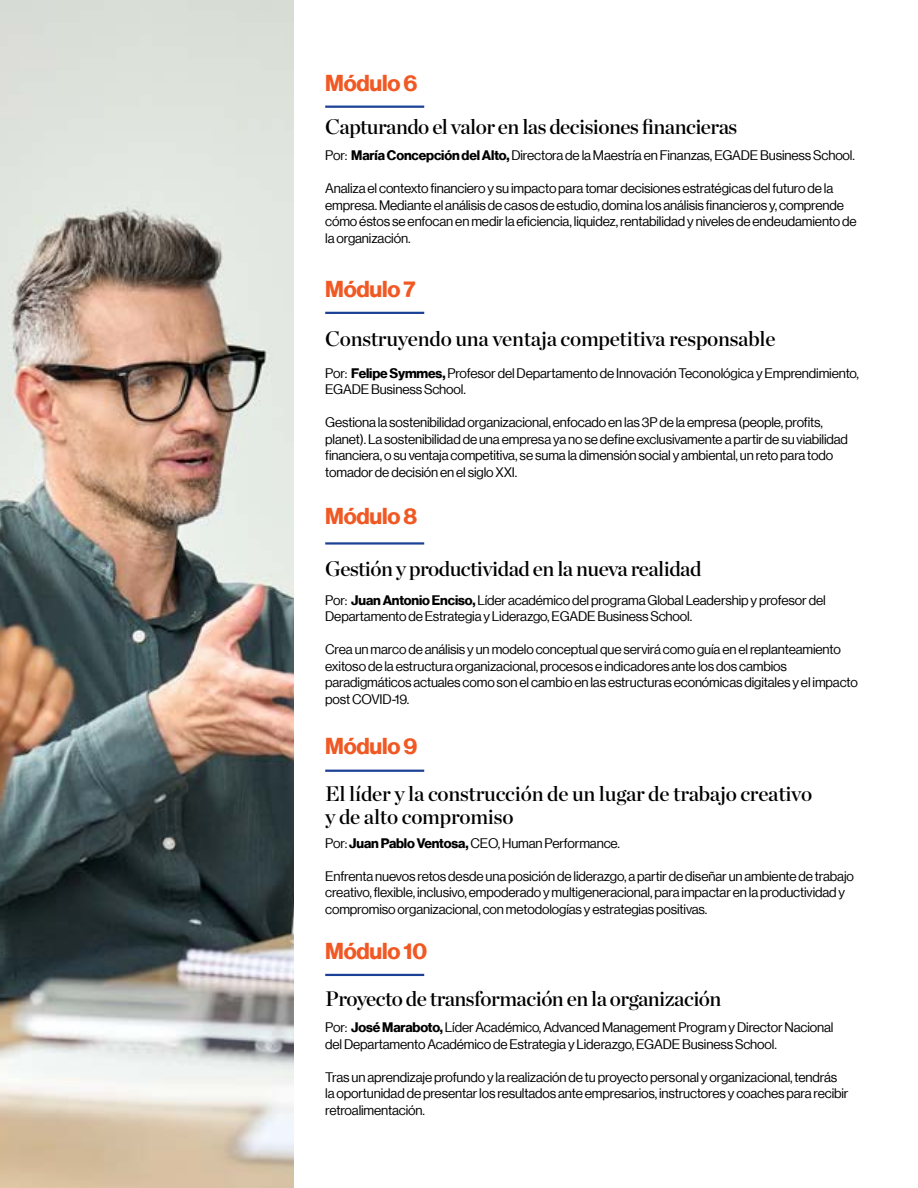
<style>
.page{position:relative;width:918px;height:1188px;background:#fff}
.page>*{position:absolute;margin:0;border:0;box-sizing:border-box;transform-origin:0 0}
.t1{font:22.5px "N Haas Grotesk DS Pro 75 Bd";letter-spacing:-.01em;color:#f05924}
.t2{font:21px/22.5px "Chronicle Display Semi";letter-spacing:-.025em;color:#000}
.t3{font:13.5px/16.5px "N Haas Grotesk DS Pro 55 Rg";letter-spacing:-.01em;color:#000}
.s1{font-family:"N Haas Grotesk DS Pro 75 Bd"}
</style>
<div class="page">
<hr style="left:325px;top:106px;width:99px;height:2px;background:#1b4196">
<hr style="left:325px;top:312px;width:99px;height:2px;background:#1b4196">
<hr style="left:325px;top:542px;width:99px;height:3px;background:#1b4196">
<hr style="left:325px;top:770px;width:99px;height:2px;background:#1b4196">
<hr style="left:325px;top:974px;width:99px;height:2px;background:#1b4196">
<img style="left:0;top:0;width:294px;height:1188px">
<h1 class="t1" style="left:325px;top:70px;width:94px">Módulo 6</h1>
<h2 class="t2" style="left:325px;top:114px;width:413px">Capturando el valor en las decisiones financieras</h2>
<p class="t3" style="left:325px;top:147px;width:531px">Por: <span class="s1">María Concepción del Alto,</span> Directora de la Maestría en Finanzas, EGADE Business School.</p>
<p class="t3" style="left:325px;top:180px;width:533px">Analiza el contexto financiero y su impacto para tomar decisiones estratégicas del futuro de la empresa. Mediante el análisis de casos de estudio, domina los análisis financieros y, comprende cómo éstos se enfocan en medir la eficiencia, liquidez, rentabilidad y niveles de endeudamiento de la organización.</p>
<h1 class="t1" style="left:325px;top:276px;width:92px">Módulo 7</h1>
<h2 class="t2" style="left:325px;top:326px;width:452px">Construyendo una ventaja competitiva responsable</h2>
<p class="t3" style="left:325px;top:365px;width:535px">Por: <span class="s1">Felipe Symmes,</span> Profesor del Departamento de Innovación Teconológica y Emprendimiento,<br>EGADE Business School.</p>
<p class="t3" style="left:325px;top:414px;width:524px">Gestiona la sostenibilidad organizacional, enfocado en las 3P de la empresa (people, profits, planet). La sostenibilidad de una empresa ya no se define exclusivamente a partir de su viabilidad financiera, o su ventaja competitiva, se suma la dimensión social y ambiental, un reto para todo tomador de decisión en el siglo XXI.</p>
<h1 class="t1" style="left:325px;top:503px;width:93px">Módulo 8</h1>
<h2 class="t2" style="left:325px;top:556px;width:378px">Gestión y productividad en la nueva realidad</h2>
<p class="t3" style="left:325px;top:592px;width:502px">Por: <span class="s1">Juan Antonio Enciso,</span> Líder académico del programa Global Leadership y profesor del<br>Departamento de Estrategia y Liderazgo, EGADE Business School.</p>
<p class="t3" style="left:325px;top:641px;width:534px">Crea un marco de análisis y un modelo conceptual que servirá como guía en el replanteamiento exitoso de la estructura organizacional, procesos e indicadores ante los dos cambios paradigmáticos actuales como son el cambio en las estructuras económicas digitales y el impacto post COVID-19.</p>
<h1 class="t1" style="left:325px;top:733px;width:94px">Módulo 9</h1>
<h2 class="t2" style="left:325px;top:781px;width:489px">El líder y la construcción de un lugar de trabajo creativo y de alto compromiso</h2>
<p class="t3" style="left:325px;top:835px;width:296px">Por: <span class="s1">Juan Pablo Ventosa,</span> CEO, Human Performance.</p>
<p class="t3" style="left:325px;top:868px;width:530px">Enfrenta nuevos retos desde una posición de liderazgo, a partir de diseñar un ambiente de trabajo creativo, flexible, inclusivo, empoderado y multigeneracional, para impactar en la productividad y compromiso organizacional, con metodologías y estrategias positivas.</p>
<h1 class="t1" style="left:325px;top:938px;width:103px">Módulo 10</h1>
<h2 class="t2" style="left:325px;top:986px;width:398px">Proyecto de transformación en la organización</h2>
<p class="t3" style="left:325px;top:1019px;width:510px">Por: <span class="s1">José Maraboto,</span> Líder Académico, Advanced Management Program y Director Nacional del Departamento Académico de Estrategia y Liderazgo, EGADE Business School.</p>
<p class="t3" style="left:325px;top:1069px;width:525px">Tras un aprendizaje profundo y la realización de tu proyecto personal y organizacional, tendrás la oportunidad de presentar los resultados ante empresarios, instructores y coaches para recibir retroalimentación.</p>
</div>
